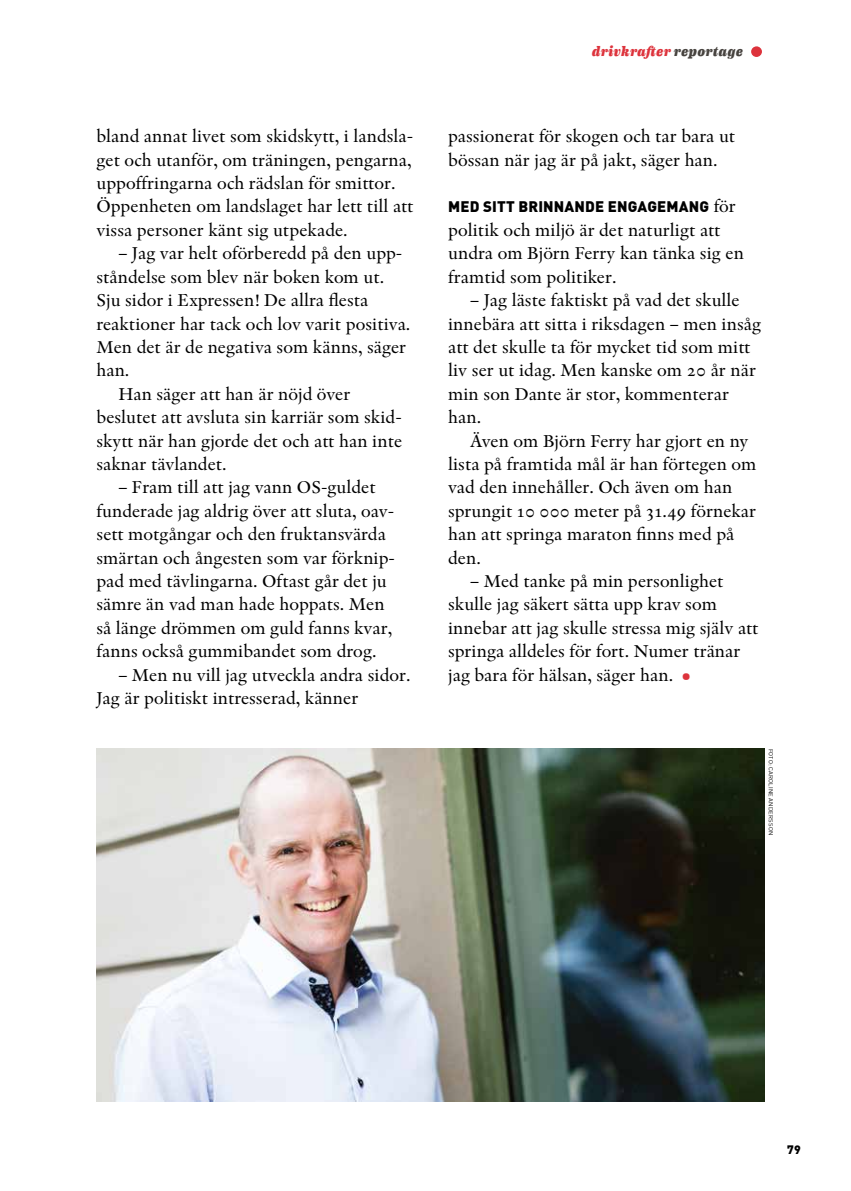
<style>
.page{position:relative;width:851px;height:1191px;background:#fff}
.page>*{position:absolute;margin:0;border:0;box-sizing:border-box;transform-origin:0 0}
.t1{font:86px "Indigo Regular Os F";color:#dd333c}
.t2{font:18px/23.4px "Indigo Regular Os F";color:#000}
.t3{font:900 15px "DIN Offc Pro";letter-spacing:.01em;color:#000}
.t4{font:italic 800 14.6px "Eames Century Modern";letter-spacing:.015em;color:#dd333c}
.t5{font:900 12px "DIN Offc Pro";color:#000}
.t6{font:6px "DIN Offc Pro";letter-spacing:.03em;color:#000}
.s1{color:#47433f}
.s2{font-family:"Indigo Regular Os F";font-weight:400;font-size:18px}
.s3{font-family:"Eames Century Modern";font-weight:900;color:#dd333c}
</style>
<div class="page">
<img style="left:96px;top:748px;width:668px;height:353px">
<p class="t2" style="left:96px;top:124px;width:318px">bland annat livet som skidskytt, i landsla&shy;get och utanför, om träningen, pengarna, uppoffringarna och rädslan för smittor.<br>Öppenheten om landslaget har lett till att vissa personer känt sig utpekade.</p>
<p class="t2" style="left:118px;top:241px;width:285px">– Jag var helt oförberedd på den upp-</p>
<p class="t2" style="left:96px;top:265px;width:289px">ståndelse som blev när boken kom ut.</p>
<p class="t2" style="left:96px;top:288px;width:273px">Sju sidor i Expressen! De allra flesta</p>
<p class="t2" style="left:96px;top:312px;width:315px">reaktioner har tack och lov varit positiva.</p>
<p class="t2" style="left:96px;top:335px;width:311px">Men det är de negativa som känns, säger</p>
<p class="t2" style="left:96px;top:358px;width:35px">han.</p>
<p class="t2" style="left:118px;top:382px;width:233px">Han säger att han är nöjd över</p>
<p class="t2" style="left:96px;top:405px;width:307px">beslutet att avsluta sin karriär som skid-</p>
<p class="t2" style="left:96px;top:429px;width:307px">skytt när han gjorde det och att han inte</p>
<p class="t2" style="left:96px;top:452px;width:132px">saknar tävlandet.</p>
<p class="t2" style="left:96px;top:475px;width:300px;text-indent:22px">– Fram till att jag vann OS-guldet funderade jag aldrig över att sluta, oav&shy;sett motgångar och den fruktansvärda smärtan och ångesten som var förknip&shy;pad med tävlingarna. Oftast går det ju sämre än vad man hade hoppats. Men så länge drömmen om guld fanns kvar, fanns också gummibandet som drog.</p>
<p class="t2" style="left:96px;top:663px;width:315px;text-indent:22px">– Men nu vill jag utveckla andra sidor.<br>Jag är politiskt intresserad, känner</p>
<p class="t4" style="left:591px;top:40px;width:153px">drivkrafter <span class="s1">reportage</span></p>
<h1 class="t1" style="left:745px;top:-24px;width:23px">.</h1>
<p class="t2" style="left:448px;top:124px;width:288px">passionerat för skogen och tar bara ut bössan när jag är på jakt, säger han.</p>
<p class="t3" style="left:448px;top:194px;width:289px">MED SITT BRINNANDE ENGAGEMANG <span class="s2">för</span></p>
<p class="t2" style="left:448px;top:218px;width:297px">politik och miljö är det naturligt att undra om Björn Ferry kan tänka sig en framtid som politiker.</p>
<p class="t2" style="left:448px;top:288px;width:314px;text-indent:22px">– Jag läste faktiskt på vad det skulle innebära att sitta i riksdagen – men insåg att det skulle ta för mycket tid som mitt liv ser ut idag. Men kanske om 20 år när min son Dante är stor, kommenterar han.</p>
<p class="t2" style="left:448px;top:429px;width:310px;text-indent:22px">Även om Björn Ferry har gjort en ny lista på framtida mål är han förtegen om vad den innehåller. Och även om han sprungit 10 000 meter på 31.49 förnekar han att springa maraton finns med på den.</p>
<p class="t2" style="left:448px;top:569px;width:312px;text-indent:22px">– Med tanke på min personlighet skulle jag säkert sätta upp krav som innebar att jag skulle stressa mig själv att springa alldeles för fort. Numer tränar jag bara för hälsan, säger han. <span class="s3">•</span></p>
<p class="t6" style="left:775px;top:748px;width:88px;rotate:90deg">FOTO: CAROLINE ANDERSSON</p>
<p class="t5" style="left:787px;top:1139px;width:15px">79</p>
</div>
